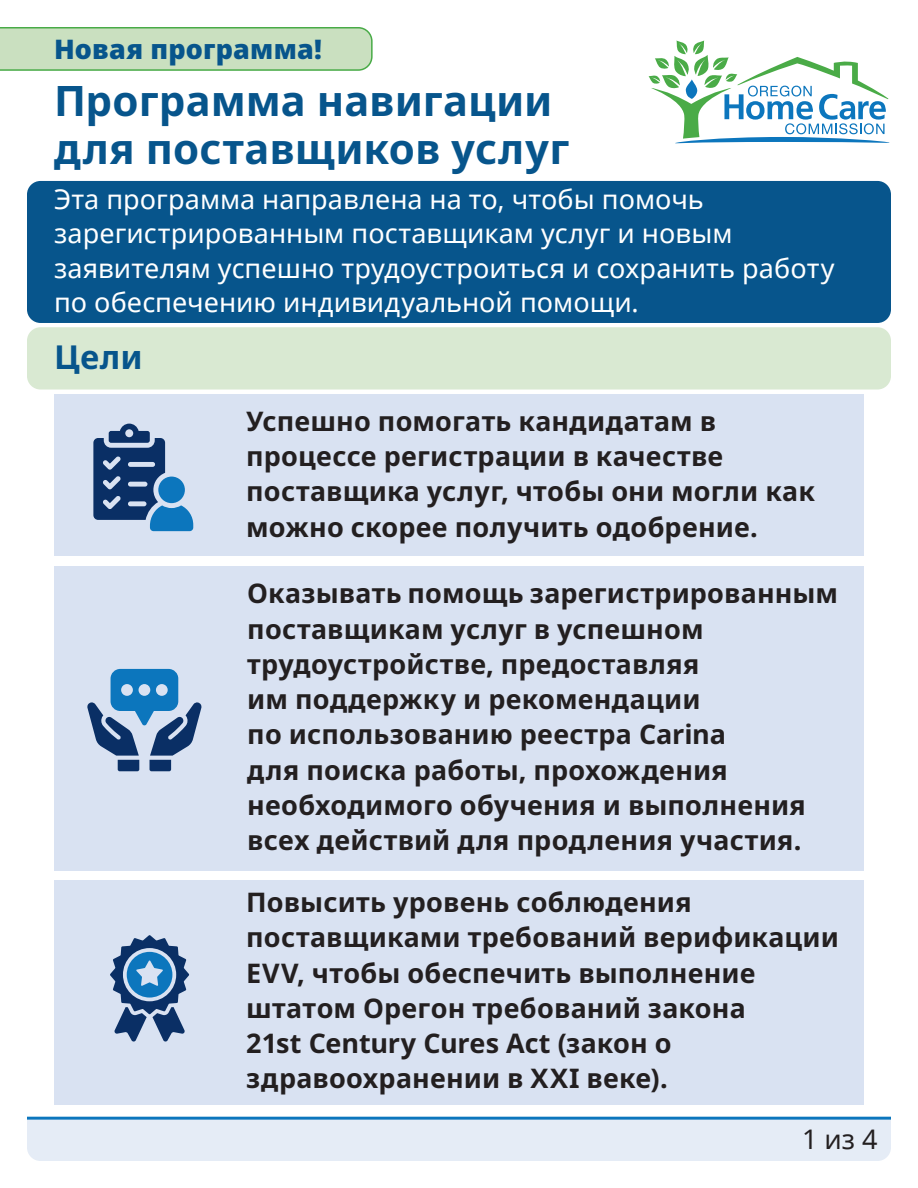
<style>
.page{position:relative;width:918px;height:1188px;background:#fff}
.page>*{position:absolute;margin:0;border:0;box-sizing:border-box;transform-origin:0 0}
.t1{font:700 42px/48px "Noto Sans";letter-spacing:.005em;color:#07558c}
.t2{font:700 33px "Noto Sans";color:#07558c}
.Goals{font:700 27px/35.2px "Noto Sans";letter-spacing:.005em;color:#231f20}
.Reverse_Text{font:27px/34.5px "Noto Sans";color:#fff}
.NewProgram{font:900 27px "Noto Sans";letter-spacing:.01em;color:#07558c}
.t3{font:27px "Noto Sans";color:#231f20}
</style>
<div class="page">
<svg style="left:27px;top:1117px;width:864px;height:44px;background:#d8e4f2"></svg>
<div style="left:54px;top:394px;width:810px;height:162px;background:#d9e2f2"></div>
<div style="left:54px;top:566px;width:810px;height:305px;background:#d9e2f2"></div>
<div style="left:54px;top:880px;width:810px;height:225px;background:#d9e2f2"></div>
<div style="left:27px;top:181px;width:864px;height:142px;background:#07558c;border-radius:14px"></div>
<svg style="left:0;top:27px;width:373px;height:44px;background:#c1dcb8"></svg>
<svg style="left:649px;top:40px;width:240px;height:103px"></svg>
<div style="left:27px;top:327px;width:864px;height:63px;background:#d9e9d2;border-radius:14px"></div>
<svg style="left:93px;top:424px;width:100px;height:107px"></svg>
<svg style="left:87px;top:669px;width:115px;height:102px"></svg>
<svg style="left:110px;top:935px;width:79px;height:107px"></svg>
<p class="NewProgram" style="left:54px;top:28px;width:270px">Новая программа!</p>
<h1 class="t1" style="left:54px;top:78px;width:517px">Программа навигации для поставщиков услуг</h1>
<p class="Reverse_Text" style="left:54px;top:181px;width:782px">Эта программа направлена на то, чтобы помочь зарегистрированным поставщикам услуг и новым заявителям успешно трудоустроиться и сохранить работу по обеспечению индивидуальной помощи.</p>
<h2 class="t2" style="left:54px;top:333px;width:90px">Цели</h2>
<p class="Goals" style="left:246px;top:404px;width:570px">Успешно помогать кандидатам в процессе регистрации в качестве поставщика услуг, чтобы они могли как можно скорее получить одобрение.</p>
<p class="Goals" style="left:247px;top:577px;width:592px">Оказывать помощь зарегистрированным поставщикам услуг в успешном трудоустройстве, предоставляя<br>им поддержку и рекомендации<br>по использованию реестра Carina<br>для поиска работы, прохождения необходимого обучения и выполнения всех действий для продления участия.</p>
<p class="Goals" style="left:246px;top:885px;width:594px">Повысить уровень соблюдения поставщиками требований верификации<br>EVV, чтобы обеспечить выполнение штатом Орегон требований закона<br>21st Century Cures Act (закон о здравоохранении в XXI веке).</p>
<p class="t3" style="left:802px;top:1120px;width:77px">1 из 4</p>
</div>
